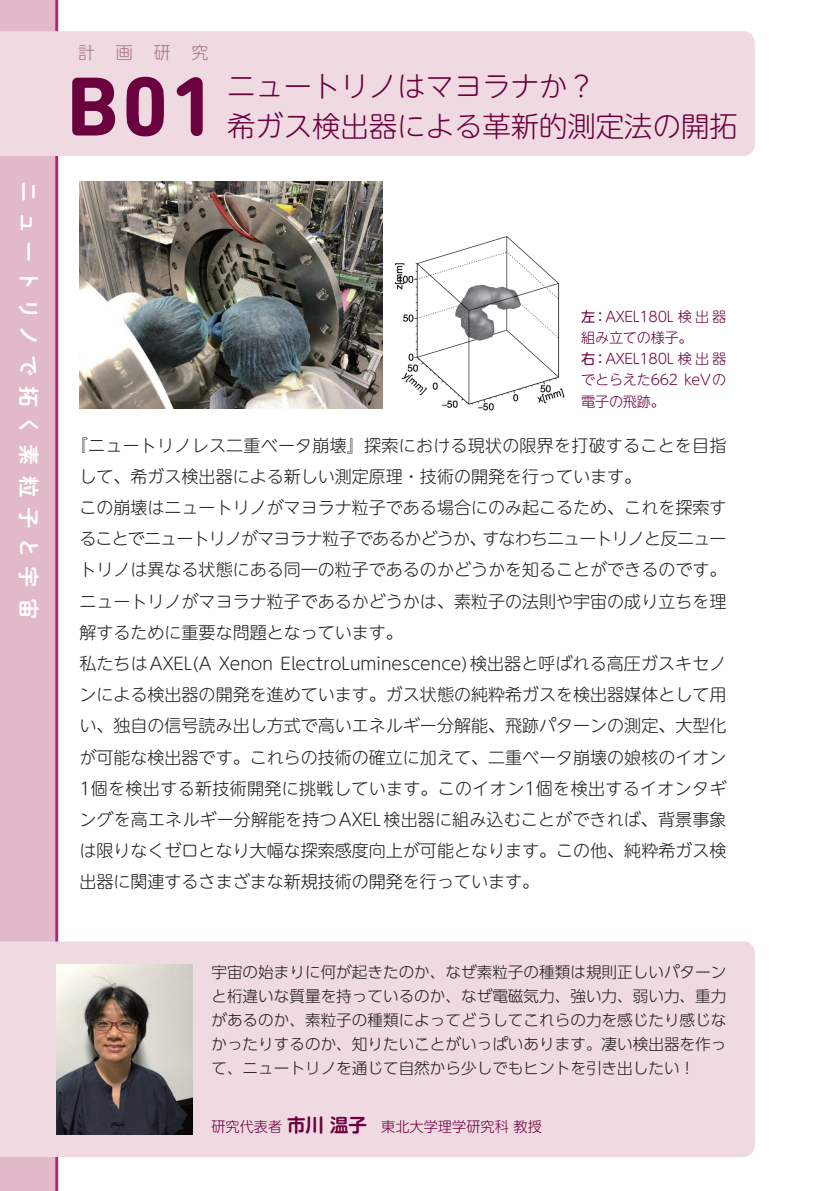
<style>
.page{position:relative;width:840px;height:1191px;background:#fff}
.page>*{position:absolute;margin:0;border:0;box-sizing:border-box;transform-origin:0 0}
.t1{font:700 85px "DIN Next Rounded LT Pro";color:#6b003f}
.t2{font:300 28.4px/39.6px "UD Shin M Go Pro";color:#6b003f}
.t3{font:21.2px "P Shuei NM Go Std N B";letter-spacing:.39em;color:#fff}
.t4{font:300 17px/31.2px "UD Shin M Go Pro";color:#231f20}
.t5{font:300 17px "UD Shin M Go Pro";color:#a77287}
.t6{font:300 15.6px/24px "UD Shin Go Pro";color:#231f20;text-align:justify}
.t7{font:300 14.2px/21.2px "UD Shin M Go Pro";letter-spacing:-.02em;color:#6b003f}
.t8{font:300 14.2px "UD Shin M Go Pro";color:#6b003f}
.s1{font-weight:400}
.s2{font-family:"UD Shin M Go Pro De";font-weight:700;font-size:18.4px}
</style>
<div class="page">
<div style="left:0;top:0;width:56px;height:1191px;background:#e2b9c8"></div>
<hr style="left:55px;top:0;width:3px;height:1191px;background:#b62270">
<div style="left:0;top:31px;width:754px;height:125px;background:#f0dae1"></div>
<div style="left:0;top:941px;width:754px;height:216px;background:#f0dae1"></div>
<img style="left:57px;top:964px;width:136px;height:170px">
<img style="left:79px;top:181px;width:303px;height:227px">
<img style="left:394px;top:236px;width:171px;height:175px">
<p class="t3" style="left:45px;top:181px;width:439px;rotate:90deg">ニュートリノで拓く素粒子と宇宙</p>
<p class="t5" style="left:78px;top:39px;width:132px">計画研究</p>
<h1 class="t1" style="left:67px;top:57px;width:152px">B01</h1>
<h2 class="t2" style="left:227px;top:65px;width:512px">ニュートリノはマヨラナか？<br>希ガス検出器による革新的測定法の開拓</h2>
<p class="t7" style="left:581px;top:305px;width:147px"><span class="s1">左：</span>AXEL180L 検出器組み立ての様子。<br><span class="s1">右：</span>AXEL180L 検出器でとらえた662 keVの電子の飛跡。</p>
<p class="t4" style="left:79px;top:429px;width:648px;text-indent:-9px">『ニュートリノレス二重ベータ崩壊』探索における現状の限界を打破することを目指して、希ガス検出器による新しい測定原理・技術の開発を行っています。<br>この崩壊はニュートリノがマヨラナ粒子である場合にのみ起こるため、これを探索することでニュートリノがマヨラナ粒子であるかどうか、すなわちニュートリノと反ニュートリノは異なる状態にある同一の粒子であるのかどうかを知ることができるのです。ニュートリノがマヨラナ粒子であるかどうかは、素粒子の法則や宇宙の成り立ちを理解するために重要な問題となっています。<br>私たちはAXEL(A Xenon ElectroLuminescence)検出器と呼ばれる高圧ガスキセノンによる検出器の開発を進めています。ガス状態の純粋希ガスを検出器媒体として用い、独自の信号読み出し方式で高いエネルギー分解能、飛跡パターンの測定、大型化が可能な検出器です。これらの技術の確立に加えて、二重ベータ崩壊の娘核のイオン1個を検出する新技術開発に挑戦しています。このイオン1個を検出するイオンタギングを高エネルギー分解能を持つAXEL検出器に組み込むことができれば、背景事象は限りなくゼロとなり大幅な探索感度向上が可能となります。この他、純粋希ガス検出器に関連するさまざまな新規技術の開発を行っています。</p>
<p class="t6" style="left:211px;top:959px;width:516px">宇宙の始まりに何が起きたのか、なぜ素粒子の種類は規則正しいパターンと桁違いな質量を持っているのか、なぜ電磁気力、強い力、弱い力、重力があるのか、素粒子の種類によってどうしてこれらの力を感じたり感じなかったりするのか、知りたいことがいっぱいあります。凄い検出器を作って、ニュートリノを通じて自然から少しでもヒントを引き出したい！</p>
<p class="t8" style="left:211px;top:1115px;width:346px">研究代表者 <span class="s2">市川 温子</span> 東北大学理学研究科 教授　</p>
</div>
